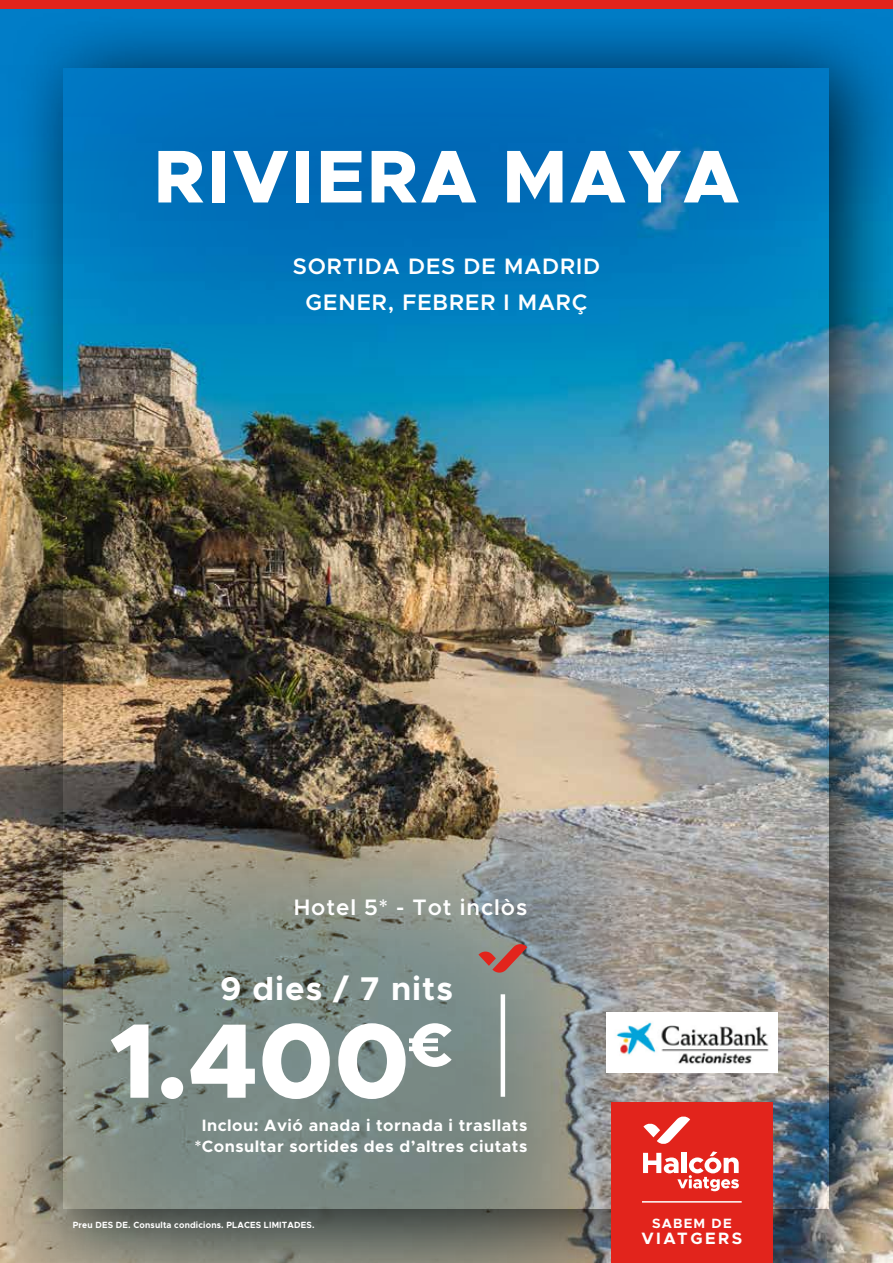
<style>
.page{position:relative;width:893px;height:1263px;background:#fff}
.page>*{position:absolute;margin:0;border:0;box-sizing:border-box;transform-origin:0 0}
.t1{font:800 106.5px "Metropolis";color:#fff}
.t2{font:800 75px "Metropolis";letter-spacing:.03em;color:#fff}
.t3{font:700 33px "Metropolis";letter-spacing:.03em;color:#fff}
.t4{font:600 22.5px/36px "Metropolis";letter-spacing:.04em;color:#fff;text-align:center}
.t5{font:700 16.5px/21px "Metropolis";letter-spacing:.03em;color:#fff;text-align:center}
.t6{font:700 16.5px "Metropolis";letter-spacing:.15em;color:#fff}
.t7{font:700 13.5px "Metropolis";letter-spacing:.09em;color:#fff}
.t8{font:700 9px "Metropolis";letter-spacing:.02em;color:#fff;scale:.95 1}
</style>
<div class="page">
<div style="left:6px;top:6px;width:887px;height:1257px;background:#000;opacity:.75"></div>
<img style="left:64px;top:402px;width:765px;height:807px">
<svg style="left:33px;top:19px;width:826px;height:383px;fill:#0074bb"></svg>
<img style="left:0;top:801px;width:634px;height:462px">
<svg style="left:478px;top:943px;width:49px;height:31px"></svg>
<hr style="left:501px;top:994px;width:4px;height:103px;background:#fff">
<img style="left:607px;top:1012px;width:170px;height:60px">
<div style="left:0;top:0;width:893px;height:9px;background:#e2241c"></div>
<div style="left:611px;top:1102px;width:162px;height:161px;background:#e2241c"></div>
<hr style="left:642px;top:1201px;width:100px;height:1px;background:#fff">
<svg style="left:643px;top:1116px;width:47px;height:28px"></svg>
<svg style="left:643px;top:1151px;width:96px;height:40px"></svg>
<h2 class="t2" style="left:154px;top:129px;width:587px">RIVIERA MAYA</h2>
<h3 class="t4" style="left:293px;top:249px;width:309px">SORTIDA DES DE MADRID<br>GENER, FEBRER I MARÇ</h3>
<h3 class="t4" style="left:294px;top:889px;width:235px">Hotel 5* - Tot inclòs</h3>
<h3 class="t3" style="left:220px;top:968px;width:234px">9 dies / 7 nits</h3>
<h1 class="t1" style="left:110px;top:993px;width:345px">1.400<sup>€</sup></h1>
<p class="t5" style="left:195px;top:1114px;width:334px">Inclou: Avió anada i tornada i trasllats *Consultar sortides des d’altres ciutats</p>
<p class="t8" style="left:73px;top:1219px;width:256px">Preu DES DE. Consulta condicions. PLACES LIMITADES.</p>
<p class="t7" style="left:652px;top:1214px;width:81px">SABEM DE</p>
<p class="t6" style="left:641px;top:1228px;width:102px">VIATGERS</p>
</div>
